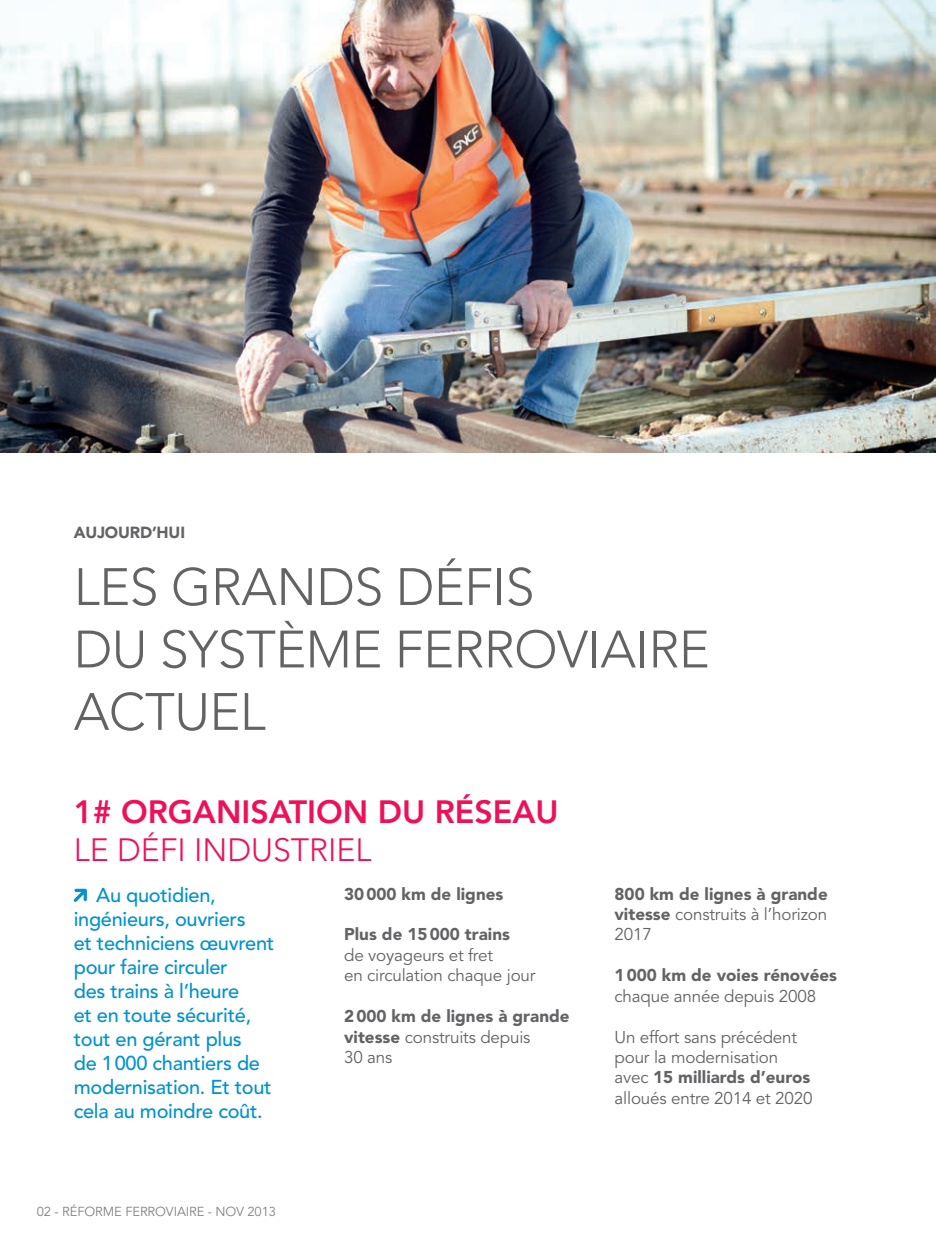
<style>
.page{position:relative;width:936px;height:1248px;background:#fff}
.page>*{position:absolute;margin:0;border:0;box-sizing:border-box;transform-origin:0 0}
.t1{font:300 52px/62.4px "Avenir LT Std";letter-spacing:-.01em;color:#636366}
.t2{font:800 32px "Avenir LT Std";color:#ee1059}
.t3{font:300 32px "Avenir LT Std";color:#ee1059}
.t4{font:500 20px/24px "Avenir LT Std";letter-spacing:-.015em;color:#0093d0}
.t5{font:900 17px/20.4px "Avenir LT Std";color:#636366}
.t6{font:17px/20.4px "Avenir LT Std";letter-spacing:-.01em;color:#636366}
.t7{font:900 16px "Avenir LT Std";letter-spacing:-.01em;color:#636366}
.t8{font:13px "Avenir LT Std";letter-spacing:-.01em;color:#808285}
.s1{font-weight:400}
.s2{font-weight:900}
</style>
<div class="page">
<svg style="left:74px;top:888px;width:13px;height:13px"></svg>
<img style="left:0;top:0;width:935px;height:452px">
<p class="t7" style="left:74px;top:522px;width:113px">Aujourd’hui</p>
<h1 class="t1" style="left:74px;top:556px;width:637px">LES GRANDS DÉFIS<br>DU SYSTÈME FERROVIAIRE<br>ACTU EL</h1>
<h2 class="t2" style="left:74px;top:792px;width:486px">1# ORGANISATION DU RÉSEAU</h2>
<h2 class="t3" style="left:74px;top:831px;width:299px">LE DÉFI INDUSTRIEL</h2>
<p class="t4" style="left:74px;top:883px;width:202px;text-indent:23px">Au quotidien, ingénieurs, ouvriers<br>et techniciens œuvrent pour faire circuler<br>des trains à l’heure<br>et en toute sécurité, tout en gérant plus<br>de 1000 chantiers de modernisation. Et tout cela au moindre coût.</p>
<p class="t5" style="left:344px;top:883px;width:161px">30000 km de lignes</p>
<p class="t5" style="left:344px;top:924px;width:167px">Plus de 15000 trains</p>
<p class="t6" style="left:344px;top:945px;width:193px">de voyageurs et fret<br>en circulation chaque jour</p>
<p class="t5" style="left:344px;top:1005px;width:227px">2000 km de lignes à grande vitesse <span class="s1">construits depuis<br>30 ans</span></p>
<p class="t8" style="left:37px;top:1203px;width:241px">02 - Réforme ferroviaire - Nov 2013</p>
<p class="t5" style="left:614px;top:883px;width:215px;text-align:justify">800 km de lignes à grande vitesse <span class="s1">construits à l’horizon 2017</span></p>
<p class="t5" style="left:614px;top:965px;width:224px">1000 km de voies rénovées</p>
<p class="t6" style="left:614px;top:986px;width:203px">chaque année depuis 2008</p>
<p class="t6" style="left:614px;top:1026px;width:199px">Un effort sans précédent pour la modernisation avec <span class="s2">15 milliards d’euros </span>alloués entre 2014 et 2020</p>
</div>
